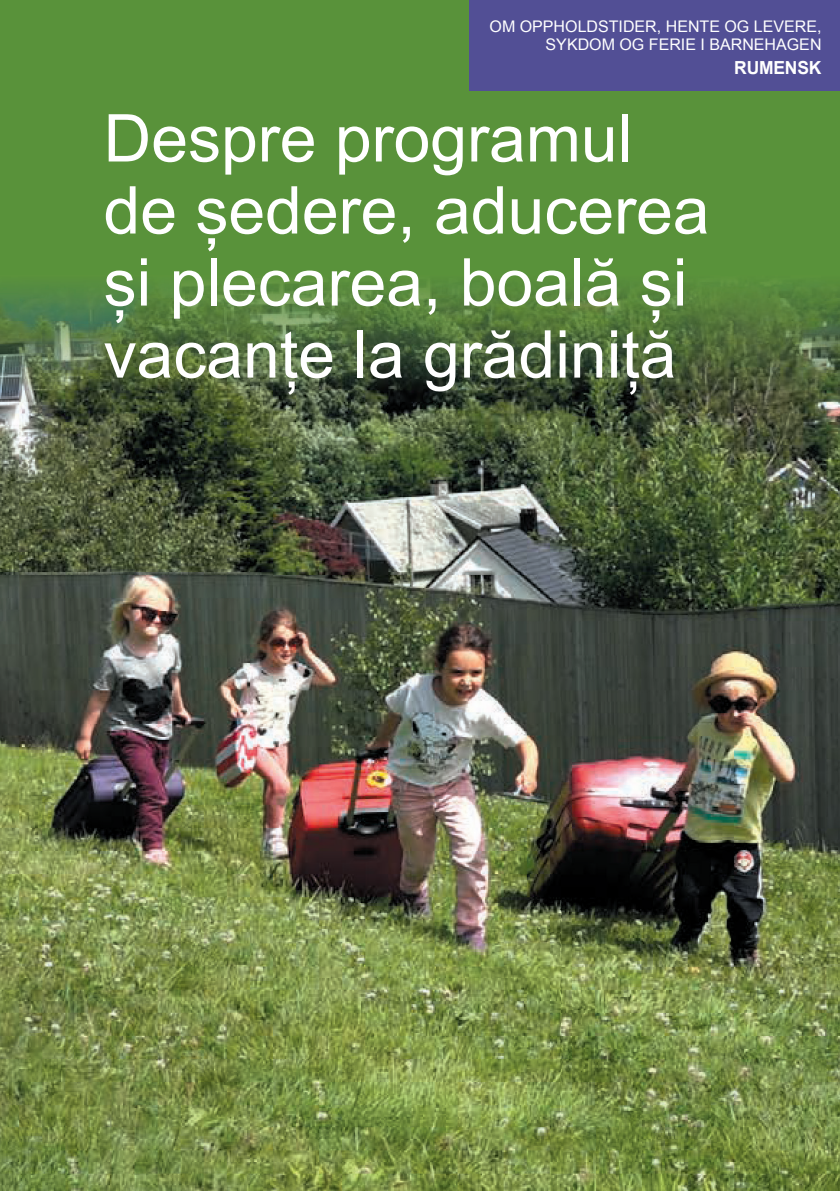
<style>
.page{position:relative;width:840px;height:1191px;background:#fff}
.page>*{position:absolute;margin:0;border:0;box-sizing:border-box;transform-origin:0 0}
.t1{font:66px/72px "Arial";color:#fff}
.t2{font:700 18px "Arial";letter-spacing:-.01em;color:#fff}
.t3{font:16px/18px "Arial";color:#fff;text-align:right}
</style>
<div class="page">
<div style="left:0;top:0;width:839px;height:1191px;background:#59923a"></div>
<img style="left:0;top:282px;width:839px;height:909px">
<div style="left:469px;top:0;width:370px;height:91px;background:#524f95"></div>
<p class="t3" style="left:489px;top:17px;width:333px">OM OPPHOLDSTIDER, HENTE OG LEVERE,<br>SYKDOM OG FERIE I BARNEHAGEN</p>
<p class="t2" style="left:733px;top:56px;width:89px">RUMENSK</p>
<p class="t1" style="left:103px;top:103px;width:607px">Despre programul de ședere, aducerea și plecarea, boală și vacanțe la grădiniță</p>
</div>
